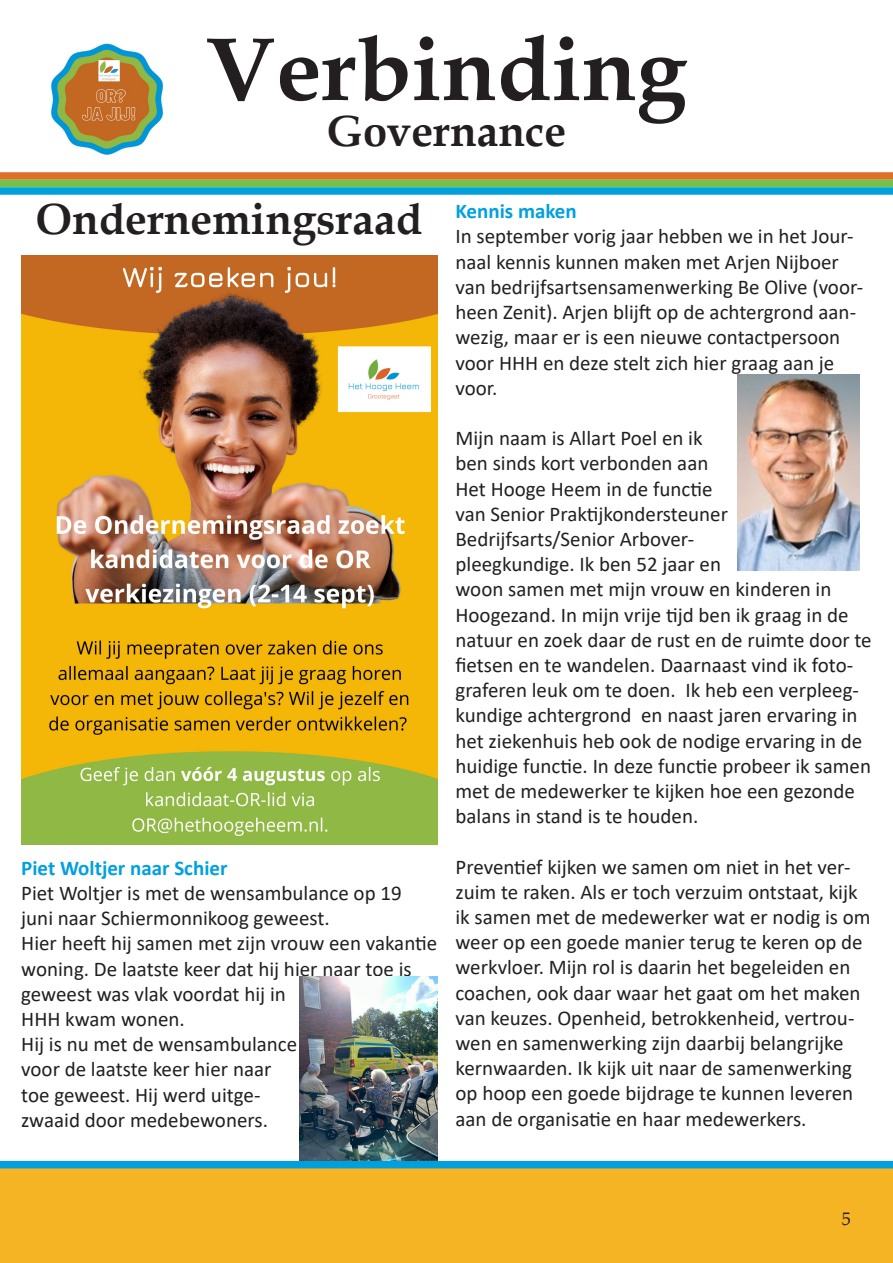
<style>
.page{position:relative;width:893px;height:1263px;background:#fff}
.page>*{position:absolute;margin:0;border:0;box-sizing:border-box;transform-origin:0 0}
.t1{font:700 90px "Book Antiqua";color:#231f20}
.t2{font:700 43.5px "Book Antiqua";color:#231f20}
.t3{font:21px/25.2px "Calibri";color:#231f20}
.t4{font:700 21px "Calibri";color:#00a0df}
.t5{font:18px "Book Antiqua";color:#231f20}
</style>
<div class="page">
<div style="left:0;top:1165px;width:893px;height:98px;background:#f4b424"></div>
<div style="left:0;top:187px;width:893px;height:8px;background:#00a0df"></div>
<div style="left:0;top:172px;width:893px;height:8px;background:#dd7027"></div>
<div style="left:0;top:180px;width:893px;height:7px;background:#75c04b"></div>
<div style="left:0;top:1161px;width:893px;height:7px;background:#00a0df"></div>
<img style="left:22px;top:256px;width:415px;height:588px">
<img style="left:51px;top:43px;width:112px;height:112px">
<img style="left:738px;top:374px;width:122px;height:197px">
<img style="left:299px;top:977px;width:138px;height:184px">
<p class="t1" style="left:206px;top:8px;width:481px">Verbinding</p>
<p class="t2" style="left:327px;top:101px;width:241px">Governance</p>
<p class="t2" style="left:36px;top:190px;width:388px">Ondernemingsraad</p>
<p class="t4" style="left:21px;top:853px;width:208px">Piet Woltjer naar Schier</p>
<p class="t3" style="left:21px;top:880px;width:382px">Piet Woltjer is met de wensambulance op 19 juni naar Schiermonnikoog geweest.</p>
<p class="t3" style="left:21px;top:930px;width:418px">Hier heeft hij samen met zijn vrouw een vakantie woning. De laatste keer dat hij hier naar toe is geweest was vlak voordat hij in<br>HHH kwam wonen.</p>
<p class="t3" style="left:21px;top:1031px;width:278px">Hij is nu met de wensambulance voor de laatste keer hier naar toe geweest. Hij werd uitge&shy;zwaaid door medebewoners.</p>
<p class="t4" style="left:455px;top:196px;width:123px">Kennis maken</p>
<p class="t3" style="left:455px;top:223px;width:409px">In september vorig jaar hebben we in het Jour&shy;naal kennis kunnen maken met Arjen Nijboer van bedrijfsartsensamenwerking Be Olive (voor&shy;heen Zenit). Arjen blijft op de achtergrond aan&shy;wezig, maar er is een nieuwe contactpersoon voor HHH en deze stelt zich hier graag aan je voor.</p>
<p class="t3" style="left:455px;top:425px;width:418px">Mijn naam is Allart Poel en ik<br>ben sinds kort verbonden aan<br>Het Hooge Heem in de functie<br>van Senior Praktijkondersteuner Bedrijfsarts/Senior Arbover-<br>pleegkundige. Ik ben 52 jaar en<br>woon samen met mijn vrouw en kinderen in Hoogezand. In mijn vrije tijd ben ik graag in de natuur en zoek daar de rust en de ruimte door te fietsen en te wandelen. Daarnaast vind ik foto&shy;graferen leuk om te doen. Ik heb een verpleeg&shy;kundige achtergrond en naast jaren ervaring in het ziekenhuis heb ook de nodige ervaring in de huidige functie. In deze functie probeer ik samen met de medewerker te kijken hoe een gezonde balans in stand is te houden.</p>
<p class="t3" style="left:455px;top:853px;width:417px">Preventief kijken we samen om niet in het ver&shy;zuim te raken. Als er toch verzuim ontstaat, kijk ik samen met de medewerker wat er nodig is om weer op een goede manier terug te keren op de werkvloer. Mijn rol is daarin het begeleiden en coachen, ook daar waar het gaat om het maken van keuzes. Openheid, betrokkenheid, vertrou&shy;wen en samenwerking zijn daarbij belangrijke kernwaarden. Ik kijk uit naar de samenwerking op hoop een goede bijdrage te kunnen leveren aan de organisatie en haar medewerkers.</p>
<p class="t5" style="left:842px;top:1207px;width:10px">5</p>
</div>
